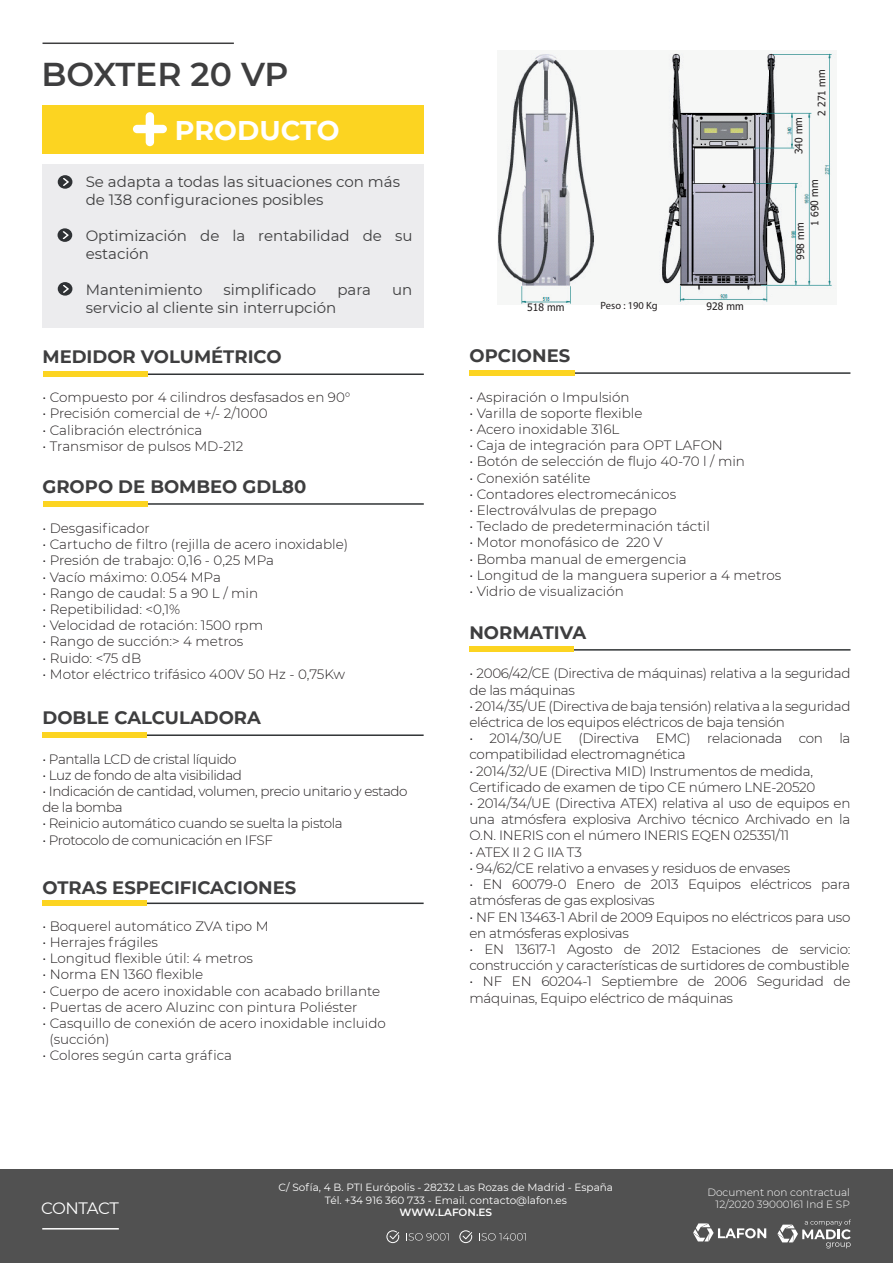
<style>
.page{position:relative;width:893px;height:1263px;background:#fff}
.page>*{position:absolute;margin:0;border:0;box-sizing:border-box;transform-origin:0 0}
.t1{font:600 33px "Montserrat";letter-spacing:-.005em;color:#3e3e3f}
.t2{font:700 27px "Montserrat";color:#fff}
.t3{font:700 18px "Montserrat";color:#3e3e3f}
.t4{font:16.5px "Montserrat";letter-spacing:-.04em;color:#fff}
.t5{font:15px/18px "Montserrat";color:#3e3e3f}
.t6{font:300 13.5px/16.2px "Montserrat";letter-spacing:-.02em;color:#231f20}
.t7{font:300 13.5px/16.2px "Montserrat";color:#231f20}
.t8{font:10.5px "Montserrat";color:#fff}
.t9{font:300 10.5px "Montserrat";color:#fff}
.t10{font:600 10.5px "Montserrat";color:#fff}
.t11{font:10.5px "Myriad Pro";color:#231f20}
.t12{font:10.35px "Tahoma";color:#231f20}
</style>
<div class="page">
<hr style="left:43px;top:43px;width:191px;height:1px;background:#3e3e3f">
<div style="left:43px;top:165px;width:381px;height:163px;background:#ececee"></div>
<div style="left:43px;top:105px;width:381px;height:48px;background:#fcd421"></div>
<svg style="left:133px;top:112px;width:34px;height:34px"></svg>
<hr style="left:471px;top:649px;width:379px;height:2px;background:#313436">
<div style="left:469px;top:647px;width:105px;height:5px;background:#fcd421"></div>
<hr style="left:44px;top:373px;width:380px;height:2px;background:#313436">
<div style="left:43px;top:371px;width:104px;height:6px;background:#fcd421"></div>
<hr style="left:44px;top:734px;width:380px;height:2px;background:#313436">
<div style="left:43px;top:732px;width:104px;height:5px;background:#fcd421"></div>
<hr style="left:44px;top:902px;width:380px;height:2px;background:#313436">
<div style="left:43px;top:900px;width:104px;height:5px;background:#fcd421"></div>
<hr style="left:471px;top:372px;width:379px;height:2px;background:#313436">
<div style="left:469px;top:370px;width:105px;height:5px;background:#fcd421"></div>
<div style="left:58px;top:175px;width:14px;height:14px;background:#2f3235;border-radius:50%"></div>
<svg style="left:63px;top:178px;width:6px;height:8px"></svg>
<div style="left:58px;top:228px;width:14px;height:14px;background:#2f3235;border-radius:50%"></div>
<svg style="left:63px;top:231px;width:6px;height:8px"></svg>
<div style="left:58px;top:282px;width:14px;height:14px;background:#2f3235;border-radius:50%"></div>
<svg style="left:63px;top:285px;width:6px;height:8px"></svg>
<hr style="left:44px;top:503px;width:380px;height:2px;background:#313436">
<div style="left:43px;top:501px;width:104px;height:5px;background:#fcd421"></div>
<div style="left:0;top:1169px;width:893px;height:94px;background:#515151"></div>
<hr style="left:42px;top:1228px;width:77px;height:1px;background:#fff">
<svg style="left:693px;top:1223px;width:73px;height:18px"></svg>
<img style="left:498px;top:53px;width:338px;height:251px">
<svg style="left:777px;top:1219px;width:74px;height:29px"></svg>
<svg style="left:386px;top:1230px;width:13px;height:13px"></svg>
<svg style="left:406px;top:1233px;width:42px;height:7px"></svg>
<svg style="left:479px;top:1233px;width:47px;height:7px"></svg>
<svg style="left:459px;top:1230px;width:13px;height:13px"></svg>
<p class="t1" style="left:41px;top:51px;width:249px">BOXTER 20 VP</p>
<p class="t2" style="left:175px;top:111px;width:166px">PRODUCTO</p>
<p class="t5" style="left:86px;top:172px;width:316px">Se adapta a todas las situaciones con más</p>
<p class="t5" style="left:86px;top:190px;width:239px">de 138 configuraciones posibles</p>
<p class="t5" style="left:86px;top:226px;width:328px">Optimización de la rentabilidad de su estación</p>
<p class="t5" style="left:86px;top:280px;width:118px">Mantenimiento</p>
<p class="t5" style="left:224px;top:280px;width:94px">simplificado</p>
<p class="t5" style="left:337px;top:280px;width:35px">para</p>
<p class="t5" style="left:392px;top:280px;width:22px">un</p>
<p class="t5" style="left:86px;top:298px;width:252px">servicio al cliente sin interrupción</p>
<p class="t3" style="left:43px;top:344px;width:241px">MEDIDOR VOLUMÉTRICO</p>
<p class="t7" style="left:43px;top:389px;width:310px">• Compuesto por 4 cilindros desfasados en 90°</p>
<p class="t7" style="left:43px;top:405px;width:227px">• Precisión comercial de +/- 2/1000</p>
<p class="t7" style="left:43px;top:421px;width:161px">• Calibración electrónica</p>
<p class="t7" style="left:43px;top:437px;width:202px">• Transmisor de pulsos MD-212</p>
<p class="t3" style="left:43px;top:473px;width:265px">GROPO DE BOMBEO GDL80</p>
<p class="t7" style="left:43px;top:520px;width:109px">• Desgasificador</p>
<p class="t7" style="left:43px;top:536px;width:307px">• Cartucho de filtro (rejilla de acero inoxidable)</p>
<p class="t7" style="left:43px;top:552px;width:233px">• Presión de trabajo: 0,16 - 0,25 MPa</p>
<p class="t7" style="left:43px;top:568px;width:180px">• Vacío máximo: 0.054 MPa</p>
<p class="t7" style="left:43px;top:584px;width:217px">• Rango de caudal: 5 a 90 L / min</p>
<p class="t7" style="left:43px;top:601px;width:139px">• Repetibilidad: &lt;0,1%</p>
<p class="t7" style="left:43px;top:617px;width:222px">• Velocidad de rotación: 1500 rpm</p>
<p class="t7" style="left:43px;top:633px;width:202px">• Rango de succión:&gt; 4 metros</p>
<p class="t7" style="left:43px;top:649px;width:100px">• Ruido: &lt;75 dB</p>
<p class="t7" style="left:43px;top:665px;width:304px">• Motor eléctrico trifásico 400V 50 Hz - 0,75Kw</p>
<p class="t3" style="left:43px;top:705px;width:220px">DOBLE CALCULADORA</p>
<p class="t6" style="left:43px;top:750px;width:196px">• Pantalla LCD de cristal líquido</p>
<p class="t6" style="left:43px;top:766px;width:201px">• Luz de fondo de alta visibilidad</p>
<p class="t6" style="left:43px;top:783px;width:367px">• Indicación de cantidad, volumen, precio unitario y estado de la bomba</p>
<p class="t6" style="left:43px;top:815px;width:302px">• Reinicio automático cuando se suelta la pistola</p>
<p class="t6" style="left:43px;top:831px;width:232px">• Protocolo de comunicación en IFSF</p>
<p class="t3" style="left:43px;top:874px;width:255px">OTRAS ESPECIFICACIONES</p>
<p class="t7" style="left:43px;top:917px;width:228px">• Boquerel automático ZVA tipo M</p>
<p class="t7" style="left:43px;top:934px;width:117px">• Herrajes frágiles</p>
<p class="t7" style="left:43px;top:950px;width:212px">• Longitud flexible útil: 4 metros</p>
<p class="t7" style="left:43px;top:966px;width:162px">• Norma EN 1360 flexible</p>
<p class="t7" style="left:43px;top:982px;width:339px">• Cuerpo de acero inoxidable con acabado brillante</p>
<p class="t7" style="left:43px;top:998px;width:316px">• Puertas de acero Aluzinc con pintura Poliéster</p>
<p class="t7" style="left:49px;top:1015px;width:338px;text-indent:-7px">• Casquillo de conexión de acero inoxidable incluido (succión)</p>
<p class="t7" style="left:43px;top:1047px;width:191px">• Colores según carta gráfica</p>
<p class="t12" style="left:792px;top:154px;width:39px;rotate:-91deg">043 m m</p>
<p class="t12" style="left:815px;top:116px;width:48px;rotate:-91deg">2 172 m m</p>
<p class="t12" style="left:808px;top:226px;width:48px;rotate:-91deg">1 096 m m</p>
<p class="t12" style="left:794px;top:260px;width:39px;rotate:-91deg">899 m m</p>
<p class="t12" style="left:527px;top:301px;width:39px">518 mm</p>
<p class="t11" style="left:601px;top:299px;width:59px">Peso : 190 Kg</p>
<p class="t12" style="left:707px;top:299px;width:39px">928 mm</p>
<p class="t3" style="left:469px;top:342px;width:102px">OPCIONES</p>
<p class="t7" style="left:469px;top:388px;width:162px">• Aspiración o Impulsión</p>
<p class="t7" style="left:469px;top:404px;width:174px">• Varilla de soporte flexible</p>
<p class="t7" style="left:469px;top:421px;width:151px">• Acero inoxidable 316L</p>
<p class="t7" style="left:469px;top:437px;width:255px">• Caja de integración para OPT LAFON</p>
<p class="t7" style="left:469px;top:453px;width:277px">• Botón de selección de flujo 40-70 l / min</p>
<p class="t7" style="left:469px;top:469px;width:123px">• Conexión satélite</p>
<p class="t7" style="left:469px;top:485px;width:208px">• Contadores electromecánicos</p>
<p class="t7" style="left:469px;top:502px;width:189px">• Electroválvulas de prepago</p>
<p class="t7" style="left:469px;top:518px;width:242px">• Teclado de predeterminación táctil</p>
<p class="t7" style="left:469px;top:534px;width:195px">• Motor monofásico de 220 V</p>
<p class="t7" style="left:469px;top:550px;width:219px">• Bomba manual de emergencia</p>
<p class="t7" style="left:469px;top:566px;width:313px">• Longitud de la manguera superior a 4 metros</p>
<p class="t7" style="left:469px;top:583px;width:156px">• Vidrio de visualización</p>
<p class="t3" style="left:469px;top:619px;width:118px">NORMATIVA</p>
<p class="t6" style="left:469px;top:665px;width:382px">• 2006/42/CE (Directiva de máquinas) relativa a la seguridad de las máquinas</p>
<p class="t6" style="left:469px;top:697px;width:382px">• 2014/35/UE (Directiva de baja tensión) relativa a la seguridad eléctrica de los equipos eléctricos de baja tensión</p>
<p class="t6" style="left:469px;top:730px;width:382px">• 2014/30/UE (Directiva EMC) relacionada con la compatibilidad electromagnética</p>
<p class="t6" style="left:469px;top:762px;width:345px">• 2014/32/UE (Directiva MID) Instrumentos de medida,</p>
<p class="t6" style="left:469px;top:778px;width:347px">Certificado de examen de tipo CE número LNE-20520</p>
<p class="t6" style="left:469px;top:795px;width:382px;text-align:justify">• 2014/34/UE (Directiva ATEX) relativa al uso de equipos en una atmósfera explosiva Archivo técnico Archivado en la O.N. INERIS con el número INERIS EQEN 025351/11</p>
<p class="t6" style="left:469px;top:843px;width:114px">• ATEX II 2 G IIA T3</p>
<p class="t6" style="left:469px;top:859px;width:322px">• 94/62/CE relativo a envases y residuos de envases</p>
<p class="t6" style="left:469px;top:876px;width:382px">• EN 60079-0 Enero de 2013 Equipos eléctricos para atmósferas de gas explosivas</p>
<p class="t6" style="left:469px;top:908px;width:382px">• NF EN 13463-1 Abril de 2009 Equipos no eléctricos para uso en atmósferas explosivas</p>
<p class="t6" style="left:469px;top:940px;width:382px">• EN 13617-1 Agosto de 2012 Estaciones de servicio: construcción y características de surtidores de combustible</p>
<p class="t6" style="left:469px;top:973px;width:382px">• NF EN 60204-1 Septiembre de 2006 Seguridad de máquinas, Equipo eléctrico de máquinas</p>
<p class="t8" style="left:279px;top:1180px;width:336px">C/ Sofía, 4 B. PTI Európolis - 28232 Las Rozas de Madrid - España</p>
<p class="t8" style="left:325px;top:1193px;width:243px">Tél. +34 916 360 733 - Email. contacto@lafon.es</p>
<p class="t10" style="left:400px;top:1205px;width:94px">WWW.LAFON.ES</p>
<p class="t9" style="left:707px;top:1185px;width:144px">Document non contractual</p>
<p class="t4" style="left:41px;top:1197px;width:79px">CONTACT</p>
<p class="t9" style="left:716px;top:1197px;width:136px">12/2020 39000161 Ind E SP</p>
</div>
